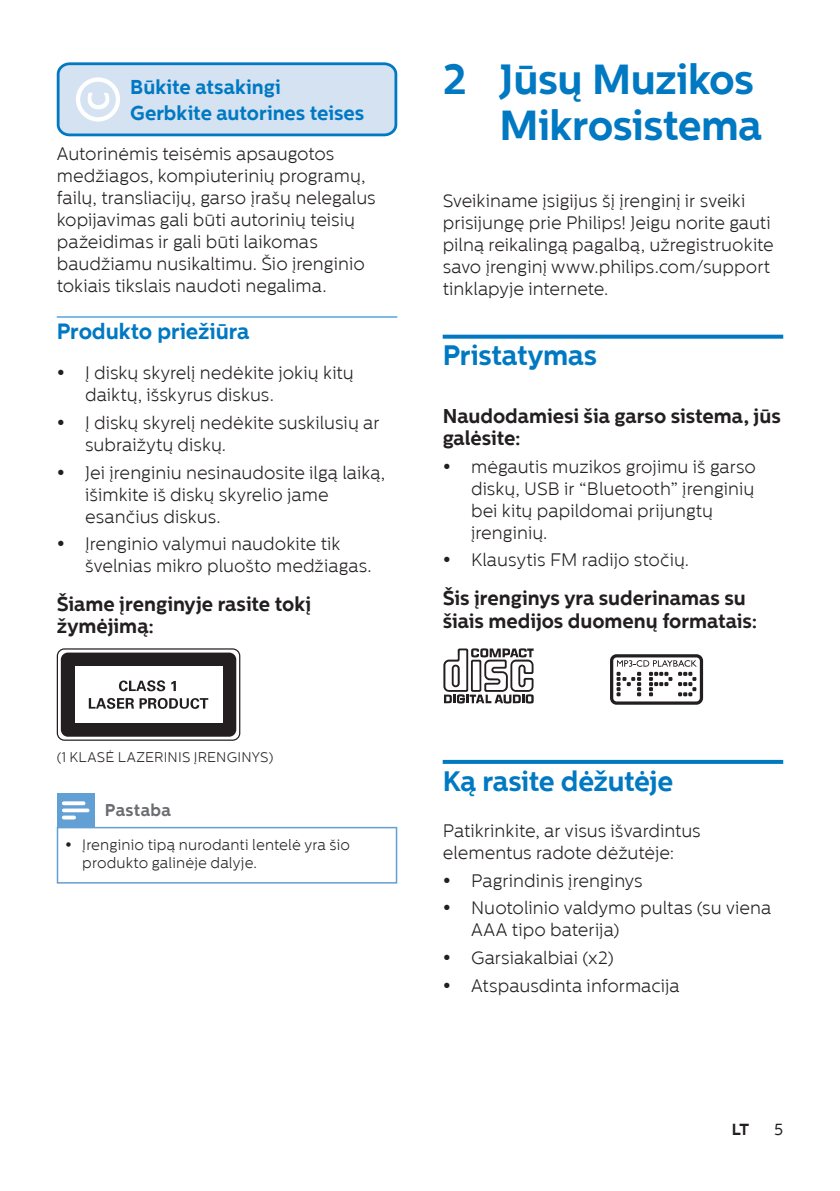
<style>
.page{position:relative;width:840px;height:1191px;background:#fff}
.page>*{position:absolute;margin:0;border:0;box-sizing:border-box;transform-origin:0 0}
.LIELAIS_VIRSRAKSTS{font:700 42px/46px "Centrale Sans";letter-spacing:-.01em;color:#0079c2;text-align:right}
.VIRSRAKSTS{font:700 28px "Centrale Sans";letter-spacing:-.015em;color:#0079c2}
.mazais_VIRSRAKSTS{font:700 22px "Centrale Sans";letter-spacing:-.005em;color:#0079c2}
.bolds{font:700 20px/22px "Centrale Sans";color:#231f20}
.t1{font:700 20px "Centrale Sans";color:#0079c2}
.BULETETS{font:300 18px/22px "Centrale Sans";color:#231f20}
.PARASTS{font:300 18px/22px "Centrale Sans";color:#231f20}
.KASTE_piezīme{font:700 17px "Centrale Sans";letter-spacing:.015em;color:#6c6d70}
.t2{font:700 16px "Centrale Sans";color:#231f20}
.t3{font:16px "Centrale Sans";color:#231f20}
.PIEZĪME{font:300 15px/18px "Centrale Sans";letter-spacing:.01em;color:#231f20}
.tulkojumi{font:300 14px "Centrale Sans";letter-spacing:.015em;color:#231f20}
</style>
<div class="page">
<hr style="left:57px;top:316px;width:340px;height:1px;background:#0079c2">
<div style="left:58px;top:64px;width:337px;height:71px;background:#d4e2f2;border-radius:11px"></div>
<div style="left:57px;top:62px;width:340px;height:74px;border:3px solid #0079c2;border-radius:11px"></div>
<div style="left:76px;top:77px;width:44px;height:45px;border:4px solid #fff;border-radius:50%"></div>
<svg style="left:87px;top:93px;width:22px;height:16px"></svg>
<div style="left:57px;top:827px;width:340px;height:56px;border:2px solid #629fd5"></div>
<div style="left:57px;top:793px;width:38px;height:34px;background:#629fd5"></div>
<svg style="left:62px;top:801px;width:27px;height:18px"></svg>
<div style="left:57px;top:648px;width:183px;height:93px;border:1px solid #231f20;border-radius:7px"></div>
<div style="left:61px;top:652px;width:175px;height:84px;background:#231f20;border-radius:7px"></div>
<div style="left:75px;top:666px;width:147px;height:56px;background:#fff"></div>
<svg style="left:119px;top:680px;width:46px;height:11px"></svg>
<svg style="left:171px;top:681px;width:5px;height:10px"></svg>
<svg style="left:89px;top:698px;width:119px;height:11px"></svg>
<svg style="left:442px;top:335px;width:340px;height:4px"></svg>
<svg style="left:442px;top:760px;width:340px;height:4px"></svg>
<div style="left:609px;top:654px;width:93px;height:50px;border:3px solid #231f20;border-radius:5px"></div>
<svg style="left:616px;top:660px;width:80px;height:36px"></svg>
<svg style="left:443px;top:648px;width:90px;height:55px"></svg>
<p class="t1" style="left:130px;top:75px;width:152px">Būkite atsakingi</p>
<p class="t1" style="left:130px;top:101px;width:235px">Gerbkite autorines teises</p>
<p class="PARASTS" style="left:57px;top:142px;width:320px">Autorinėmis teisėmis apsaugotos medžiagos, kompiuterinių programų, failų, transliacijų, garso įrašų nelegalus kopijavimas gali būti autorinių teisių pažeidimas ir gali būti laikomas baudžiamu nusikaltimu. Šio įrenginio tokiais tikslais naudoti negalima.</p>
<p class="mazais_VIRSRAKSTS" style="left:57px;top:318px;width:194px">Produkto priežiūra</p>
<p class="BULETETS" style="left:85px;top:362px;width:270px">Į diskų skyrelį nedėkite jokių kitų daiktų, išskyrus diskus.</p>
<p class="BULETETS" style="left:85px;top:411px;width:296px">Į diskų skyrelį nedėkite suskilusių ar subraižytų diskų.</p>
<p class="BULETETS" style="left:85px;top:461px;width:301px">Jei įrenginiu nesinaudosite ilgą laiką, išimkite iš diskų skyrelio jame esančius diskus.</p>
<p class="BULETETS" style="left:85px;top:533px;width:288px">Įrenginio valymui naudokite tik švelnias mikro pluošto medžiagas.</p>
<p class="bolds" style="left:57px;top:593px;width:256px">Šiame įrenginyje rasite tokį žymėjimą:</p>
<p class="tulkojumi" style="left:57px;top:749px;width:218px">(1 KLASĖ LAZERINIS ĮRENGINYS)</p>
<p class="KASTE_piezīme" style="left:105px;top:799px;width:68px">Pastaba</p>
<p class="PIEZĪME" style="left:82px;top:836px;width:269px">Įrenginio tipą nurodanti lentelė yra šio produkto galinėje dalyje.</p>
<p class="LIELAIS_VIRSRAKSTS" style="left:442px;top:56px;width:321px">2 Jūsų Muzikos<br>Mikrosistema</p>
<p class="PARASTS" style="left:442px;top:190px;width:332px">Sveikiname įsigijus šį įrenginį ir sveiki prisijungę prie Philips! Jeigu norite gauti pilną reikalingą pagalbą, užregistruokite savo įrenginį www.philips.com/support tinklapyje internete.</p>
<p class="VIRSRAKSTS" style="left:442px;top:339px;width:156px">Pristatymas</p>
<p class="bolds" style="left:442px;top:405px;width:339px">Naudodamiesi šia garso sistema, jūs galėsite:</p>
<p class="BULETETS" style="left:471px;top:455px;width:286px">mėgautis muzikos grojimu iš garso diskų, USB ir “Bluetooth” įrenginių bei kitų papildomai prijungtų įrenginių.</p>
<p class="BULETETS" style="left:471px;top:549px;width:219px">Klausytis FM radijo stočių.</p>
<p class="bolds" style="left:442px;top:587px;width:316px">Šis įrenginys yra suderinamas su šiais medijos duomenų formatais:</p>
<p class="VIRSRAKSTS" style="left:442px;top:764px;width:232px">Ką rasite dėžutėje</p>
<p class="PARASTS" style="left:442px;top:819px;width:259px">Patikrinkite, ar visus išvardintus elementus radote dėžutėje:</p>
<p class="BULETETS" style="left:471px;top:869px;width:173px">Pagrindinis įrenginys</p>
<p class="BULETETS" style="left:471px;top:897px;width:302px">Nuotolinio valdymo pultas (su viena<br>AAA tipo baterija)</p>
<p class="BULETETS" style="left:471px;top:946px;width:144px">Garsiakalbiai (x2)</p>
<p class="BULETETS" style="left:471px;top:974px;width:210px">Atspausdinta informacija</p>
<p class="t2" style="left:731px;top:1119px;width:19px">LT</p>
<p class="t3" style="left:773px;top:1120px;width:11px">5</p>
</div>
